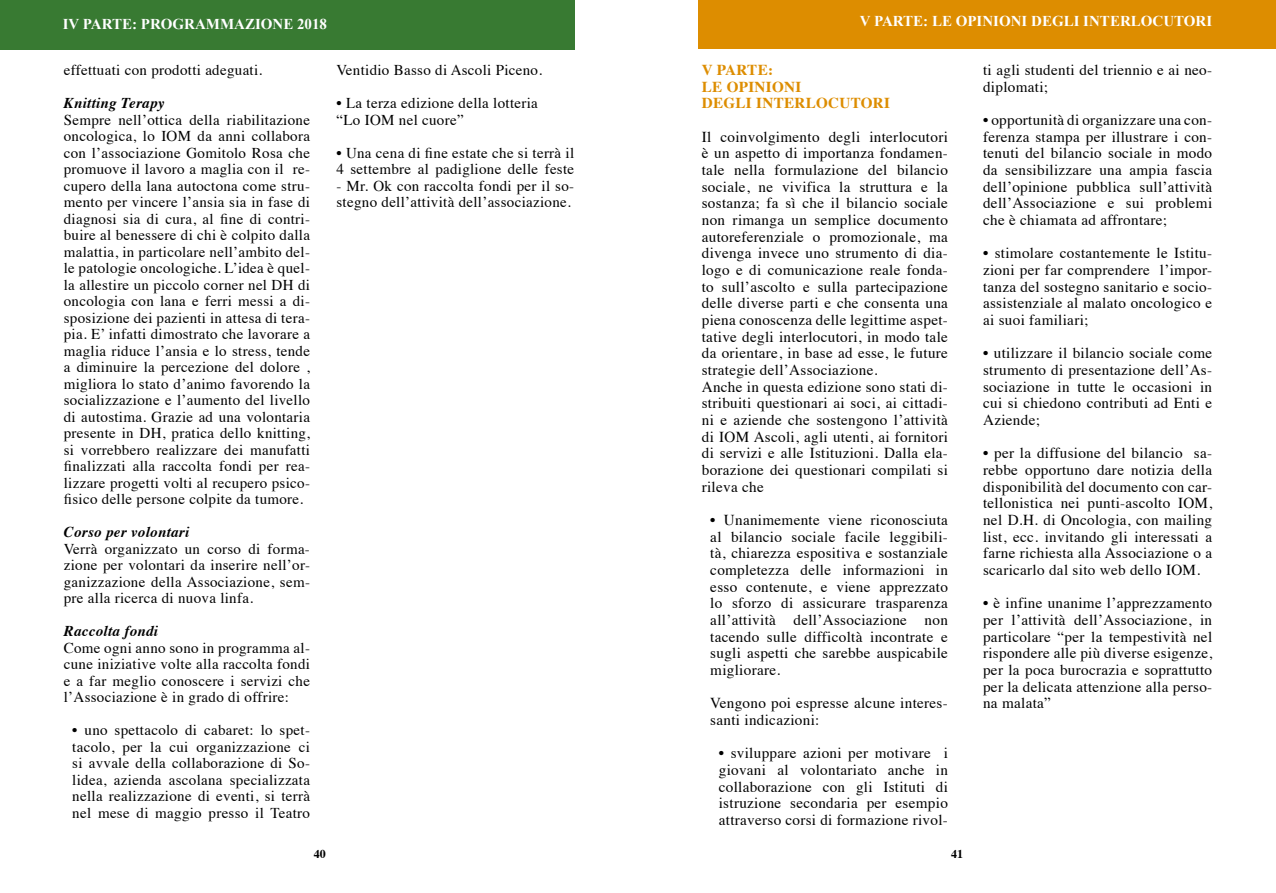
<style>
.page{position:relative;width:1276px;height:893px;background:#fff}
.page>*{position:absolute;margin:0;border:0;box-sizing:border-box;transform-origin:0 0}
.t1{font:15.15px/16.6px "Times";letter-spacing:.02em;color:#000;text-align:justify}
.t2{font:700 15.15px/16.6px "Times";letter-spacing:.02em;color:#dd8d00}
.t3{font:15px/16.5px "Times";letter-spacing:.02em;color:#000;text-align:justify}
.t4{font:700 15px "Times New Roman";color:#fff}
.t5{font:italic 700 15px "Times";letter-spacing:.02em;color:#000}
.t6{font:700 12px "Times";color:#000}
</style>
<div class="page">
<div style="left:698px;top:0;width:578px;height:49px;background:#dd8d00"></div>
<div style="left:0;top:0;width:574px;height:49px;background:#387a32"></div>
<p class="t4" style="left:63px;top:13px;width:266px">IV PARTE: PROGRAMMAZIONE 2018</p>
<p class="t3" style="left:64px;top:60px;width:200px">effettuati con prodotti adeguati.</p>
<p class="t5" style="left:64px;top:89px;width:102px">Knitting Terapy</p>
<p class="t3" style="left:64px;top:110px;width:248px">Sempre nell’ottica della riabilitazione oncologica, lo IOM da anni collabora con l’associazione Gomitolo Rosa che promuove il lavoro a maglia con il re&shy;cupero della lana autoctona come stru&shy;mento per vincere l’ansia sia in fase di diagnosi sia di cura, al fine di contri&shy;buire al benessere di chi è colpito dalla malattia, in particolare nell’ambito del&shy;le patologie oncologiche. L’idea è quel&shy;la allestire un piccolo corner nel DH di oncologia con lana e ferri messi a di&shy;sposizione dei pazienti in attesa di tera&shy;pia. E’ infatti dimostrato che lavorare a maglia riduce l’ansia e lo stress, tende a diminuire la percezione del dolore , migliora lo stato d’animo favorendo la socializzazione e l’aumento del livello di autostima. Grazie ad una volontaria presente in DH, pratica dello knitting, si vorrebbero realizzare dei manufatti finalizzati alla raccolta fondi per rea&shy;lizzare progetti volti al recupero psico&shy;fisico delle persone colpite da tumore.</p>
<p class="t5" style="left:64px;top:518px;width:127px">Corso per volontari</p>
<p class="t3" style="left:64px;top:539px;width:248px">Verrà organizzato un corso di forma&shy;zione per volontari da inserire nell’or&shy;ganizzazione della Associazione, sem&shy;pre alla ricerca di nuova linfa.</p>
<p class="t5" style="left:64px;top:617px;width:96px">Raccolta fondi</p>
<p class="t3" style="left:64px;top:638px;width:248px">Come ogni anno sono in programma al&shy;cune iniziative volte alla raccolta fondi e a far meglio conoscere i servizi che l’Associazione è in grado di offrire:</p>
<p class="t3" style="left:72px;top:720px;width:239px">• uno spettacolo di cabaret: lo spet&shy;tacolo, per la cui organizzazione ci si avvale della collaborazione di So&shy;lidea, azienda ascolana specializzata nella realizzazione di eventi, si terrà nel mese di maggio presso il Teatro</p>
<p class="t3" style="left:336px;top:60px;width:207px">Ventidio Basso di Ascoli Piceno.</p>
<p class="t3" style="left:336px;top:93px;width:203px">• La terza edizione della lotteria “Lo IOM nel cuore”</p>
<p class="t3" style="left:336px;top:143px;width:239px">• Una cena di fine estate che si terrà il<br>4 settembre al padiglione delle feste</p>
<p class="t3" style="left:336px;top:176px;width:239px">- Mr. Ok con raccolta fondi per il so&shy;stegno dell’attività dell’associazione.</p>
<p class="t4" style="left:859px;top:10px;width:354px">V PARTE: LE OPINIONI DEGLI INTERLOCUTORI</p>
<p class="t2" style="left:702px;top:60px;width:190px">V PARTE:<br>LE OPINIONI<br>DEGLI INTERLOCUTORI</p>
<p class="t1" style="left:702px;top:127px;width:248px;text-align:left">Il coinvolgimento degli interlocutori è un aspetto di importanza fondamen&shy;tale nella formulazione del bilancio sociale, ne vivifica la struttura e la sostanza; fa sì che il bilancio sociale non rimanga un semplice documento autoreferenziale o promozionale, ma divenga invece uno strumento di dia&shy;logo e di comunicazione reale fonda&shy;to sull’ascolto e sulla partecipazione delle diverse parti e che consenta una piena conoscenza delle legittime aspet&shy;tative degli interlocutori, in modo tale da orientare, in base ad esse, le future strategie dell’Associazione.<br>Anche in questa edizione sono stati di&shy;stribuiti questionari ai soci, ai cittadi&shy;ni e aziende che sostengono l’attività di IOM Ascoli, agli utenti, ai fornitori di servizi e alle Istituzioni. Dalla ela&shy;borazione dei questionari compilati si rileva che</p>
<p class="t1" style="left:710px;top:510px;width:239px">• Unanimemente viene riconosciuta al bilancio sociale facile leggibili&shy;tà, chiarezza espositiva e sostanziale completezza delle informazioni in esso contenute, e viene apprezzato lo sforzo di assicurare trasparenza all’attività dell’Associazione non tacendo sulle difficoltà incontrate e sugli aspetti che sarebbe auspicabile migliorare.</p>
<p class="t1" style="left:710px;top:694px;width:239px">Vengono poi espresse alcune interes&shy;santi indicazioni:</p>
<p class="t1" style="left:719px;top:744px;width:231px">• sviluppare azioni per motivare i giovani al volontariato anche in collaborazione con gli Istituti di istruzione secondaria per esempio attraverso corsi di formazione rivol-</p>
<p class="t1" style="left:983px;top:60px;width:231px">ti agli studenti del triennio e ai neo&shy;diplomati;</p>
<p class="t1" style="left:983px;top:110px;width:231px">• opportunità di organizzare una con&shy;ferenza stampa per illustrare i con&shy;tenuti del bilancio sociale in modo da sensibilizzare una ampia fascia dell’opinione pubblica sull’attività dell’Associazione e sui problemi che è chiamata ad affrontare;</p>
<p class="t1" style="left:983px;top:244px;width:231px">• stimolare costantemente le Istitu&shy;zioni per far comprendere l’impor&shy;tanza del sostegno sanitario e socio&shy;assistenziale al malato oncologico e ai suoi familiari;</p>
<p class="t1" style="left:983px;top:344px;width:231px">• utilizzare il bilancio sociale come strumento di presentazione dell’As&shy;sociazione in tutte le occasioni in cui si chiedono contributi ad Enti e Aziende;</p>
<p class="t1" style="left:983px;top:444px;width:231px">• per la diffusione del bilancio sa&shy;rebbe opportuno dare notizia della disponibilità del documento con car&shy;tellonistica nei punti-ascolto IOM, nel D.H. di Oncologia, con mailing list, ecc. invitando gli interessati a farne richiesta alla Associazione o a scaricarlo dal sito web dello IOM.</p>
<p class="t1" style="left:983px;top:594px;width:231px">• è infine unanime l’apprezzamento per l’attività dell’Associazione, in particolare “per la tempestività nel rispondere alle più diverse esigenze, per la poca burocrazia e soprattutto per la delicata attenzione alla perso&shy;na malata”</p>
<p class="t6" style="left:314px;top:842px;width:13px">40</p>
<p class="t6" style="left:951px;top:842px;width:13px">41</p>
</div>
